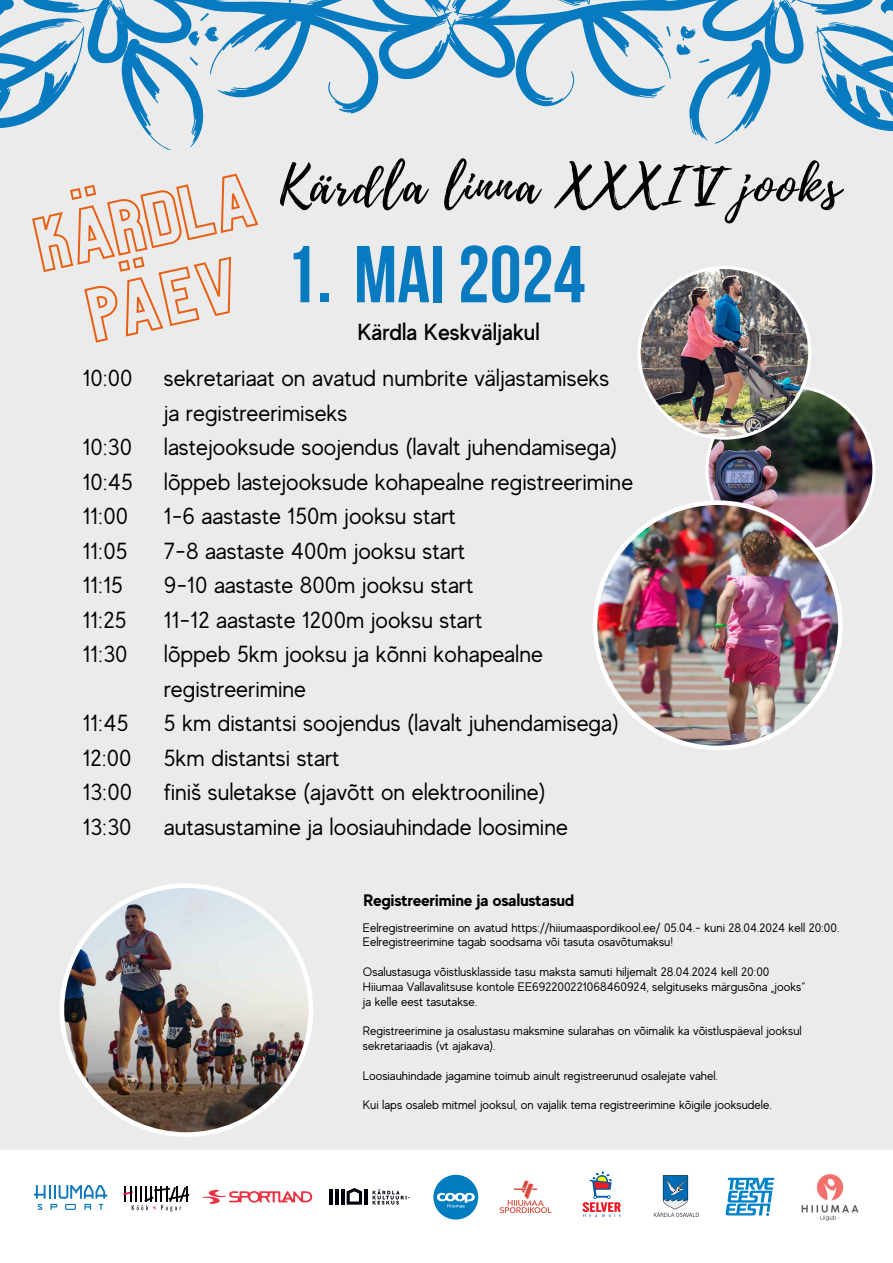
<style>
.page{position:relative;width:893px;height:1263px;background:#fff}
.page>*{position:absolute;margin:0;border:0;box-sizing:border-box;transform-origin:0 0}
.t1{font:80.4px "Bebas Neue";color:#077ac0}
.t2{font:23.25px/34.5px "MADE Evolve Sans";color:#020202}
.t3{font:500 23.25px "MADE Evolve Sans";color:#020202}
.t4{font:700 16.58px "MADE Evolve Sans";color:#000}
.t5{font:12.38px/14.8px "MADE Evolve Sans";color:#000}
</style>
<div class="page">
<div style="left:0;top:0;width:893px;height:1149px;background:#ebebeb"></div>
<svg style="left:0;top:0;width:893px;height:150px"></svg>
<img style="left:638px;top:266px;width:237px;height:271px">
<img style="left:593px;top:500px;width:249px;height:250px">
<img style="left:60px;top:883px;width:253px;height:254px">
<svg style="left:32px;top:174px;width:226px;height:169px"></svg>
<svg style="left:279px;top:158px;width:150px;height:53px"></svg>
<svg style="left:444px;top:158px;width:98px;height:53px"></svg>
<svg style="left:554px;top:160px;width:290px;height:64px"></svg>
<svg style="left:654px;top:1175px;width:45px;height:42px"></svg>
<svg style="left:725px;top:1178px;width:49px;height:38px"></svg>
<svg style="left:123px;top:1187px;width:66px;height:24px"></svg>
<svg style="left:372px;top:1189px;width:38px;height:15px"></svg>
<hr style="left:341px;top:1189px;width:3px;height:15px;background:#00030c">
<hr style="left:335px;top:1189px;width:3px;height:15px;background:#00030c">
<hr style="left:330px;top:1189px;width:3px;height:15px;background:#00030c">
<hr style="left:364px;top:1189px;width:4px;height:15px;background:#00030c">
<svg style="left:347px;top:1188px;width:15px;height:16px"></svg>
<svg style="left:34px;top:1185px;width:73px;height:25px"></svg>
<div style="left:433px;top:1175px;width:45px;height:44px;background:#007cc1;border-radius:50%"></div>
<svg style="left:437px;top:1193px;width:38px;height:14px"></svg>
<img style="left:801px;top:1174px;width:58px;height:47px">
<svg style="left:499px;top:1181px;width:52px;height:32px"></svg>
<svg style="left:202px;top:1189px;width:110px;height:15px"></svg>
<svg style="left:582px;top:1171px;width:39px;height:46px"></svg>
<h1 class="t1" style="left:285px;top:230px;width:302px">1. MAI 2024</h1>
<h2 class="t3" style="left:357px;top:318px;width:184px">Kärdla Keskväljakul</h2>
<h2 class="t2" style="left:83px;top:360px;width:51px">10:00</h2>
<h2 class="t2" style="left:164px;top:360px;width:447px">sekretariaat on avatud numbrite väljastamiseks ja registreerimiseks</h2>
<h2 class="t2" style="left:83px;top:429px;width:51px">10:30</h2>
<h2 class="t2" style="left:164px;top:429px;width:455px">lastejooksude soojendus (lavalt juhendamisega)</h2>
<h2 class="t2" style="left:83px;top:464px;width:52px">10:45</h2>
<h2 class="t2" style="left:164px;top:464px;width:471px">lõppeb lastejooksude kohapealne registreerimine</h2>
<h2 class="t2" style="left:83px;top:498px;width:47px">11:00</h2>
<h2 class="t2" style="left:164px;top:498px;width:294px">1-6 aastaste 150m jooksu start</h2>
<h2 class="t2" style="left:83px;top:533px;width:46px">11:05</h2>
<h2 class="t2" style="left:164px;top:533px;width:303px">7-8 aastaste 400m jooksu start</h2>
<h2 class="t2" style="left:83px;top:567px;width:42px">11:15</h2>
<h2 class="t2" style="left:164px;top:567px;width:311px">9-10 aastaste 800m jooksu start</h2>
<h2 class="t2" style="left:83px;top:602px;width:45px">11:25</h2>
<h2 class="t2" style="left:164px;top:602px;width:320px">11-12 aastaste 1200m jooksu start</h2>
<h2 class="t2" style="left:83px;top:636px;width:46px">11:30</h2>
<h2 class="t2" style="left:164px;top:636px;width:381px">lõppeb 5km jooksu ja kõnni kohapealne registreerimine</h2>
<h2 class="t2" style="left:83px;top:705px;width:47px">11:45</h2>
<h2 class="t2" style="left:164px;top:705px;width:457px">5 km distantsi soojendus (lavalt juhendamisega)</h2>
<h2 class="t2" style="left:83px;top:740px;width:50px">12:00</h2>
<h2 class="t2" style="left:164px;top:740px;width:177px">5km distantsi start</h2>
<h2 class="t2" style="left:83px;top:774px;width:51px">13:00</h2>
<h2 class="t2" style="left:164px;top:774px;width:383px">finiš suletakse (ajavõtt on elektrooniline)</h2>
<h2 class="t2" style="left:83px;top:809px;width:50px">13:30</h2>
<h2 class="t2" style="left:164px;top:809px;width:406px">autasustamine ja loosiauhindade loosimine</h2>
<h3 class="t4" style="left:364px;top:890px;width:212px">Registreerimine ja osalustasud</h3>
<p class="t5" style="left:363px;top:919px;width:478px">Eelregistreerimine on avatud https://hiiumaaspordikool.ee/ 05.04.- kuni 28.04.2024 kell 20:00.<br>Eelregistreerimine tagab soodsama või tasuta osavõtumaksu!</p>
<p class="t5" style="left:363px;top:964px;width:444px">Osalustasuga võistlusklasside tasu maksta samuti hiljemalt 28.04.2024 kell 20:00<br>Hiiumaa Vallavalitsuse kontole EE692200221068460924, selgituseks märgusõna „jooks“ ja kelle eest tasutakse.</p>
<p class="t5" style="left:363px;top:1023px;width:440px">Registreerimine ja osalustasu maksmine sularahas on võimalik ka võistluspäeval jooksul sekretariaadis (vt ajakava).</p>
<p class="t5" style="left:363px;top:1068px;width:356px">Loosiauhindade jagamine toimub ainult registreerunud osalejate vahel.</p>
<p class="t5" style="left:363px;top:1097px;width:410px">Kui laps osaleb mitmel jooksul, on vajalik tema registreerimine kõigile jooksudele.</p>
</div>
